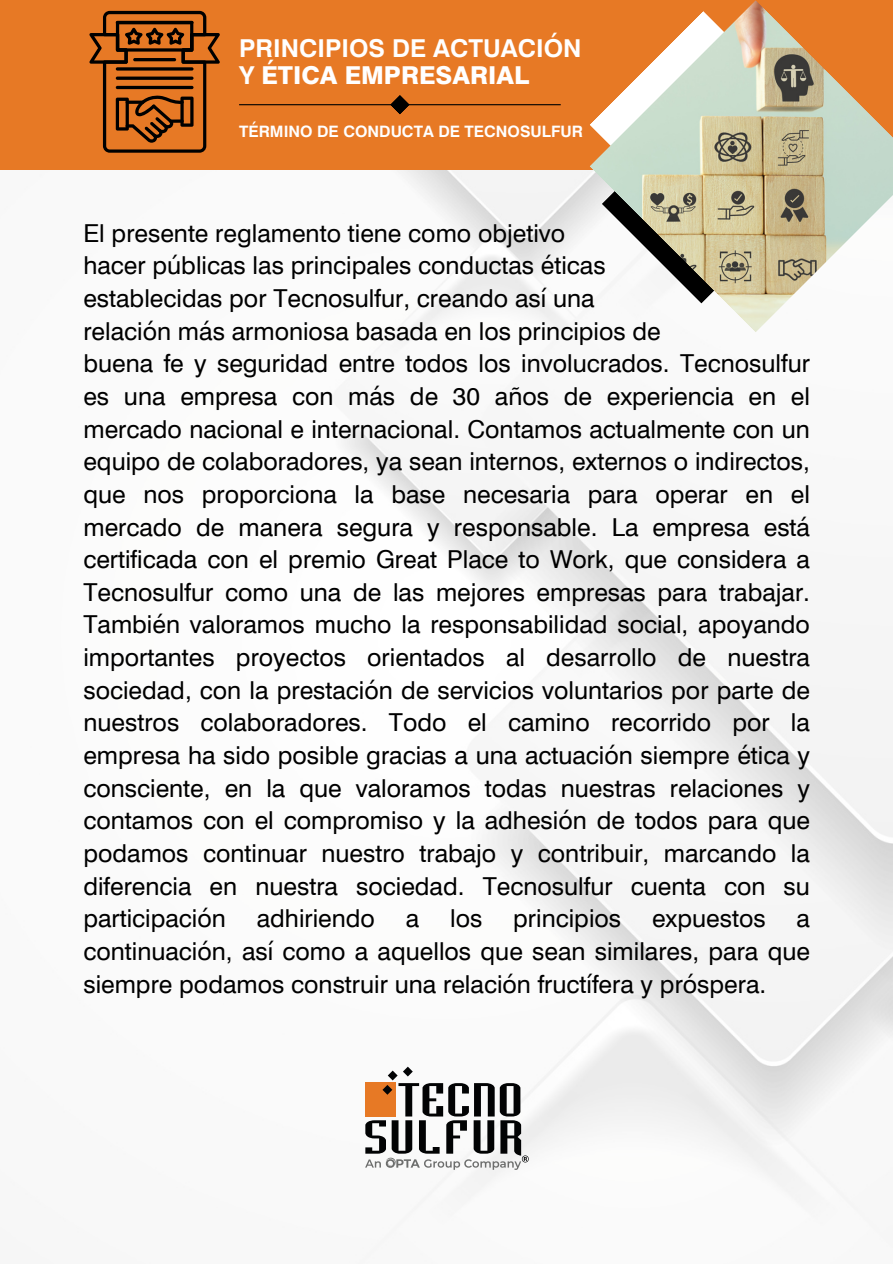
<style>
.page{position:relative;width:893px;height:1264px;background:#fff}
.page>*{position:absolute;margin:0;border:0;box-sizing:border-box;transform-origin:0 0}
.t1{font:24.75px/32.7px "Swiss 721 Devanagari";color:#000}
.t2{font:700 24.75px/27px "Swiss 721 Devanagari";color:#fff}
.t3{font:700 15.75px "Swiss 721 Devanagari";color:#fff}
.s1{font-weight:800}
</style>
<div class="page">
<img style="left:0;top:169px;width:892px;height:1033px">
<div style="left:364px;top:1082px;width:31px;height:34px;background:#fafafa"></div>
<svg style="left:365px;top:1066px;width:163px;height:103px"></svg>
<div style="left:0;top:0;width:892px;height:169px;background:#e77925"></div>
<img style="left:589px;top:0;width:303px;height:332px">
<hr style="left:239px;top:104px;width:321px;height:1px;background:#000">
<svg style="left:390px;top:95px;width:20px;height:20px"></svg>
<svg style="left:89px;top:11px;width:131px;height:142px"></svg>
<h1 class="t2" style="left:239px;top:35px;width:344px">PRINCIPIOS DE ACTUACIÓN<br>Y <span class="s1">ÉTICA EMPRESARIAL</span></h1>
<p class="t3" style="left:239px;top:122px;width:345px">TÉRMINO DE CONDUCTA DE TECNOSULFUR</p>
<p class="t1" style="left:83px;top:217px;width:728px">El presente reglamento tiene como objetivo<br>hacer públicas las principales conductas éticas<br>establecidas por Tecnosulfur, creando así una<br>relación más armoniosa basada en los principios de<br>buena fe y seguridad entre todos los involucrados. Tecnosulfur es una empresa con más de 30 años de experiencia en el mercado nacional e internacional. Contamos actualmente con un equipo de colaboradores, ya sean internos, externos o indirectos, que nos proporciona la base necesaria para operar en el mercado de manera segura y responsable. La empresa está certificada con el premio Great Place to Work, que considera a Tecnosulfur como una de las mejores empresas para trabajar.<br>También valoramos mucho la responsabilidad social, apoyando importantes proyectos orientados al desarrollo de nuestra sociedad, con la prestación de servicios voluntarios por parte de nuestros colaboradores. Todo el camino recorrido por la empresa ha sido posible gracias a una actuación siempre ética y consciente, en la que valoramos todas nuestras relaciones y contamos con el compromiso y la adhesión de todos para que podamos continuar nuestro trabajo y contribuir, marcando la diferencia en nuestra sociedad. Tecnosulfur cuenta con su participación adhiriendo a los principios expuestos a continuación, así como a aquellos que sean similares, para que siempre podamos construir una relación fructífera y próspera.</p>
</div>
